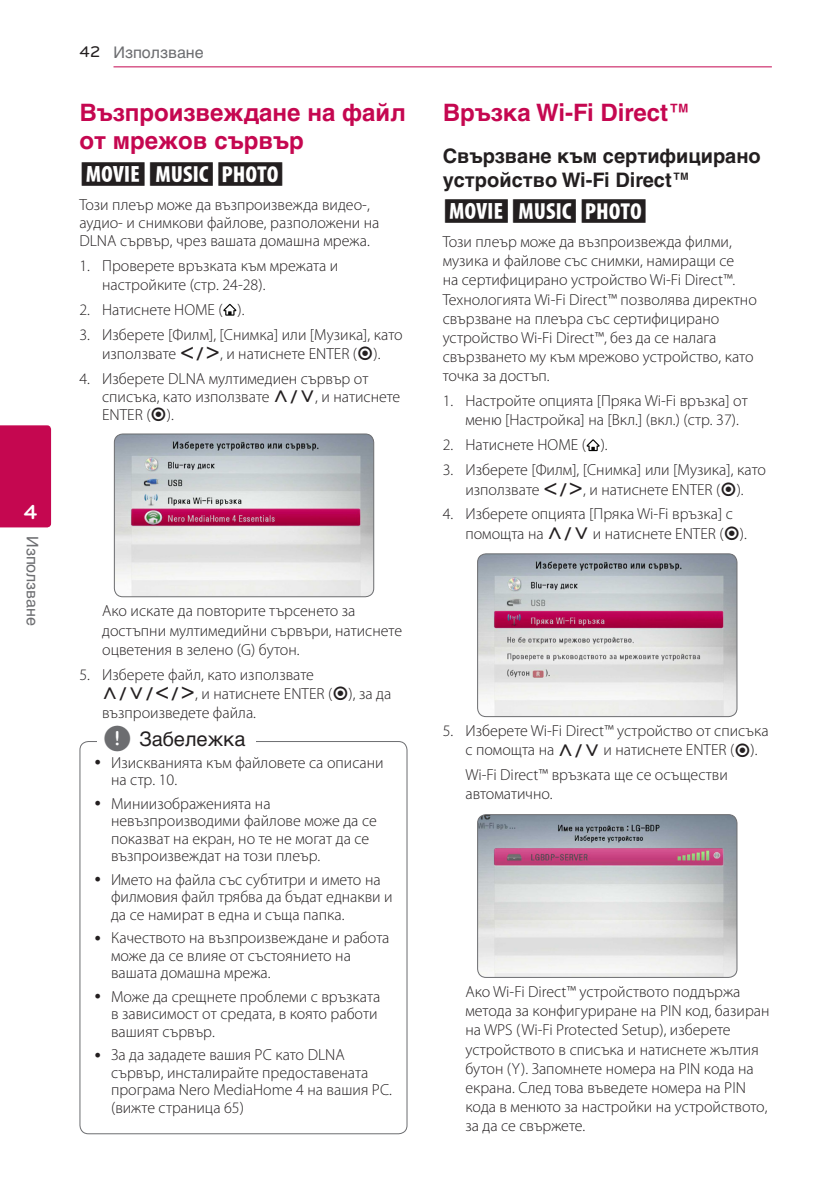
<style>
.page{position:relative;width:840px;height:1191px;background:#fff}
.page>*{position:absolute;margin:0;border:0;box-sizing:border-box;transform-origin:0 0}
.Title_2{font:700 24px/28px "Helvetica Cyr";color:#c50750}
.Content_text_Light{font:24px "UPSYS Common";color:#231f20}
.t1{font:700 21px "Bryant LG";color:#fff}
.Title_3{font:700 20px/24px "Helvetica Cyr";color:#231f20}
.t2{font:20px "Helvetica Cyr Upright";color:#231f20}
.Content_text_Light-2{font:300 16px/17.6px "Myriad Pro";color:#231f20}
.Content_text_Num{font:300 16px/19.2px "Myriad Pro";color:#231f20}
.Contents_Text_Sub_Nu{font:300 16px/19.2px "Myriad Pro";color:#231f20}
.t3{font:16px "Helvetica Cyr Upright";color:#6c6d70}
.s1{font-family:"Bryant LG";font-weight:500;color:#231f20}
.s2{font-family:"UPSYS Common";font-weight:400}
.s3{font-family:"UPSYS Common";font-size:30px;color:#6c6d70}
</style>
<div class="page">
<hr style="left:113px;top:66px;width:658px;height:1px;background:#c50750">
<div style="left:0;top:425px;width:51px;height:102px;background:#c50750"></div>
<svg style="left:223px;top:304px;width:13px;height:12px"></svg>
<img style="left:114px;top:435px;width:259px;height:162px">
<div style="left:114px;top:433px;width:260px;height:164px;border:1px solid #6c6d70;border-radius:9px"></div>
<svg style="left:586px;top:439px;width:13px;height:12px"></svg>
<img style="left:477px;top:554px;width:259px;height:162px">
<div style="left:477px;top:553px;width:260px;height:164px;border:1px solid #6c6d70;border-radius:9px"></div>
<img style="left:477px;top:814px;width:259px;height:163px">
<div style="left:477px;top:814px;width:260px;height:164px;border:1px solid #6c6d70;border-radius:9px"></div>
<h2 class="t1" style="left:24px;top:499px;width:15px">4</h2>
<p class="t3" style="left:41px;top:536px;width:92px;rotate:90deg">Използване</p>
<p class="t3" style="left:79px;top:43px;width:126px"><span class="s1">42</span> Използване</p>
<p class="Title_2" style="left:79px;top:98px;width:328px">Възпроизвеждане на файл от мрежов сървър</p>
<p class="Content_text_Light" style="left:79px;top:160px;width:207px">yui</p>
<p class="Content_text_Light-2" style="left:79px;top:195px;width:301px">Този плеър може да възпроизвежда видео-, аудио- и снимкови файлове, разположени на<br>DLNA сървър, чрез вашата домашна мрежа.</p>
<p class="Content_text_Num" style="left:102px;top:256px;width:237px;text-indent:-23px">1. Проверете връзката към мрежата и настройките (стр. 24-28).</p>
<p class="Content_text_Num" style="left:79px;top:300px;width:166px">2. Натиснете HOME ( ).</p>
<p class="Content_text_Num" style="left:79px;top:325px;width:324px;text-align:center">3. Изберете [Филм], [Снимка] или [Музика], като използвате <span class="s2">A/D</span>, и натиснете ENTER (<span class="s2">b</span>).</p>
<p class="Content_text_Num" style="left:102px;top:369px;width:299px;line-height:18px;text-indent:-23px">4. Изберете DLNA мултимедиен сървър от списъка, като използвате <span class="s2">W/S</span>, и натиснете<br>ENTER (<span class="s2">b</span>).</p>
<p class="Contents_Text_Sub_Nu" style="left:102px;top:601px;width:301px">Ако искате да повторите търсенето за достъпни мултимедийни сървъри, натиснете оцветения в зелено (G) бутон.</p>
<p class="Content_text_Num" style="left:102px;top:664px;width:290px;text-indent:-23px">5. Изберете файл, като използвате<br><span class="s2">W/S/A/D</span>, и натиснете ENTER (<span class="s2">b</span>), за да възпроизведете файла.</p>
<p class="Content_text_Light-2" style="left:111px;top:753px;width:274px">Изискванията към файловете са описани на стр. 10.</p>
<p class="Content_text_Light-2" style="left:111px;top:794px;width:267px">Миниизображенията на невъзпроизводими файлове може да се показват на екран, но те не могат да се възпроизвеждат на този плеър.</p>
<p class="Content_text_Light-2" style="left:111px;top:870px;width:283px">Името на файла със субтитри и името на филмовия файл трябва да бъдат еднакви и да се намират в една и съща папка.</p>
<p class="Content_text_Light-2" style="left:111px;top:928px;width:280px">Качеството на възпроизвеждане и работа може да се влияе от състоянието на вашата домашна мрежа.</p>
<p class="Content_text_Light-2" style="left:111px;top:987px;width:270px">Може да срещнете проблеми с връзката в зависимост от средата, в която работи вашият сървър.</p>
<p class="Content_text_Light-2" style="left:111px;top:1045px;width:282px">За да зададете вашия PC като DLNA сървър, инсталирайте предоставената програма Nero MediaHome 4 на вашия PC. (вижте страница 65)</p>
<p class="t2" style="left:103px;top:727px;width:144px"><span class="s3">,</span> Забележка</p>
<p class="Title_2" style="left:442px;top:98px;width:251px">Връзка Wi-Fi Direct™</p>
<p class="Title_3" style="left:442px;top:143px;width:319px">Свързване към сертифицирано устройство Wi-Fi Direct™</p>
<p class="Content_text_Light" style="left:442px;top:197px;width:207px">yui</p>
<p class="Content_text_Light-2" style="left:442px;top:232px;width:315px;line-height:19.2px">Този плеър може да възпроизвежда филми, музика и файлове със снимки, намиращи се<br>на сертифицирано устройство Wi-Fi Direct™.<br>Технологията Wi-Fi Direct™ позволява директно свързване на плеъра със сертифицирано устройство Wi-Fi Direct™, без да се налага свързването му към мрежово устройство, като точка за достъп.</p>
<p class="Content_text_Num" style="left:465px;top:391px;width:284px;text-indent:-23px">1. Настройте опцията [Пряка Wi-Fi връзка] от меню [Настройка] на [Вкл.] (вкл.) (стр. 37).</p>
<p class="Content_text_Num" style="left:442px;top:435px;width:166px">2. Натиснете HOME ( ).</p>
<p class="Content_text_Num" style="left:442px;top:460px;width:324px;text-align:center">3. Изберете [Филм], [Снимка] или [Музика], като използвате <span class="s2">A/D</span>, и натиснете ENTER (<span class="s2">b</span>).</p>
<p class="Content_text_Num" style="left:465px;top:504px;width:283px;text-indent:-23px">4. Изберете опцията [Пряка Wi-Fi връзка] с помощта на <span class="s2">W/S</span> и натиснете ENTER (<span class="s2">b</span>).</p>
<p class="Content_text_Num" style="left:465px;top:721px;width:305px;text-indent:-23px">5. Изберете Wi-Fi Direct™ устройство от списъка с помощта на <span class="s2">W/S</span> и натиснете ENTER (<span class="s2">b</span>).</p>
<p class="Contents_Text_Sub_Nu" style="left:465px;top:765px;width:264px">Wi-Fi Direct™ връзката ще се осъществи автоматично.</p>
<p class="Contents_Text_Sub_Nu" style="left:465px;top:982px;width:305px">Ако Wi-Fi Direct™ устройството поддържа метода за конфигуриране на PIN код, базиран на WPS (Wi-Fi Protected Setup), изберете устройството в списъка и натиснете жълтия бутон (Y). Запомнете номера на PIN кода на екрана. След това въведете номера на PIN кода в менюто за настройки на устройството, за да се свържете.</p>
</div>
